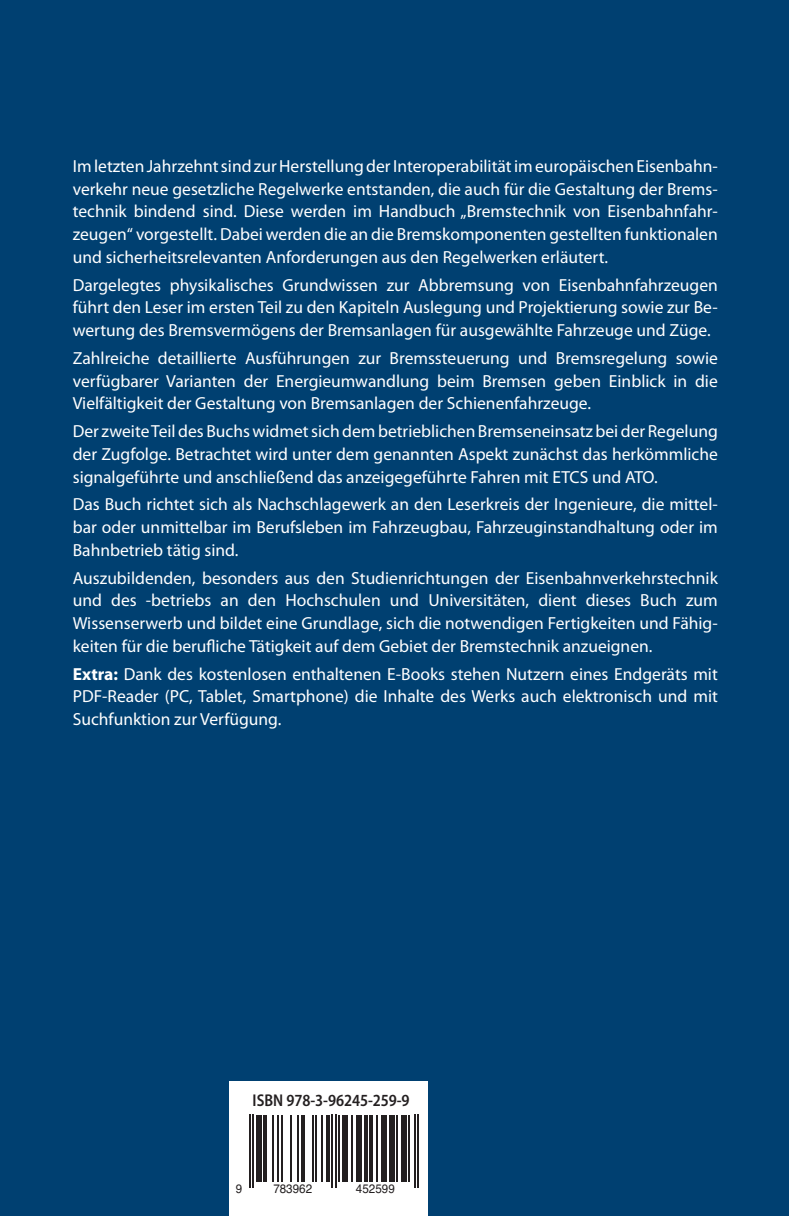
<style>
.page{position:relative;width:789px;height:1216px;background:#fff}
.page>*{position:absolute;margin:0;border:0;box-sizing:border-box;transform-origin:0 0}
.t1{font:17.5px/22.8px "Myriad Pro";color:#fff;text-align:justify}
.t2{font:600 semi-condensed 17.15px "Myriad Pro";letter-spacing:-.005em;color:#231f20;scale:.95 1}
.t3{font:12.25px "Helvetica";color:#231f20;scale:.95 1}
.s1{font-weight:700}
</style>
<div class="page">
<div style="left:0;top:0;width:789px;height:1215px;background:#004071"></div>
<div style="left:229px;top:1080px;width:198px;height:135px;background:#fff"></div>
<hr style="left:249px;top:1114px;width:2px;height:73px;background:#231f20">
<hr style="left:252px;top:1114px;width:2px;height:73px;background:#231f20">
<div style="left:256px;top:1114px;width:5px;height:67px;background:#231f20"></div>
<hr style="left:263px;top:1114px;width:4px;height:67px;background:#231f20">
<hr style="left:272px;top:1114px;width:2px;height:67px;background:#231f20">
<hr style="left:277px;top:1114px;width:2px;height:67px;background:#231f20">
<hr style="left:281px;top:1114px;width:2px;height:67px;background:#231f20">
<hr style="left:290px;top:1114px;width:2px;height:67px;background:#231f20">
<hr style="left:297px;top:1114px;width:2px;height:67px;background:#231f20">
<hr style="left:301px;top:1114px;width:3px;height:67px;background:#231f20">
<hr style="left:312px;top:1114px;width:1px;height:67px;background:#231f20">
<hr style="left:315px;top:1114px;width:2px;height:67px;background:#231f20">
<hr style="left:321px;top:1114px;width:1px;height:67px;background:#231f20">
<hr style="left:326px;top:1114px;width:4px;height:67px;background:#231f20">
<hr style="left:331px;top:1114px;width:2px;height:73px;background:#231f20">
<hr style="left:335px;top:1114px;width:2px;height:73px;background:#231f20">
<hr style="left:338px;top:1114px;width:2px;height:67px;background:#231f20">
<div style="left:342px;top:1114px;width:5px;height:67px;background:#231f20"></div>
<hr style="left:351px;top:1114px;width:2px;height:67px;background:#231f20">
<div style="left:356px;top:1114px;width:6px;height:67px;background:#231f20"></div>
<hr style="left:364px;top:1114px;width:3px;height:67px;background:#231f20">
<hr style="left:369px;top:1114px;width:4px;height:67px;background:#231f20">
<hr style="left:376px;top:1114px;width:2px;height:67px;background:#231f20">
<div style="left:382px;top:1114px;width:5px;height:67px;background:#231f20"></div>
<div style="left:389px;top:1114px;width:5px;height:67px;background:#231f20"></div>
<hr style="left:396px;top:1114px;width:2px;height:67px;background:#231f20">
<div style="left:401px;top:1114px;width:6px;height:67px;background:#231f20"></div>
<hr style="left:408px;top:1114px;width:2px;height:67px;background:#231f20">
<hr style="left:414px;top:1114px;width:2px;height:73px;background:#231f20">
<hr style="left:417px;top:1114px;width:2px;height:73px;background:#231f20">
<p class="t1" style="left:73px;top:155px;width:646px">Im letzten Jahrzehnt sind zur Herstellung der Interoperabilität im europäischen Eisenbahn&shy;verkehr neue gesetzliche Regelwerke entstanden, die auch für die Gestaltung der Brems&shy;technik bindend sind. Diese werden im Handbuch „Bremstechnik von Eisenbahnfahr&shy;zeugen“ vorgestellt. Dabei werden die an die Bremskomponenten gestellten funktionalen und sicherheitsrelevanten Anforderungen aus den Regelwerken erläutert.</p>
<p class="t1" style="left:73px;top:274px;width:646px">Dargelegtes physikalisches Grundwissen zur Abbremsung von Eisenbahnfahrzeugen führt den Leser im ersten Teil zu den Kapiteln Auslegung und Projektierung sowie zur Be&shy;wertung des Bremsvermögens der Bremsanlagen für ausgewählte Fahrzeuge und Züge.</p>
<p class="t1" style="left:73px;top:347px;width:646px">Zahlreiche detaillierte Ausführungen zur Bremssteuerung und Bremsregelung sowie verfügbarer Varianten der Energieumwandlung beim Bremsen geben Einblick in die Vielfältigkeit der Gestaltung von Bremsanlagen der Schienenfahrzeuge.</p>
<p class="t1" style="left:73px;top:420px;width:646px">Der zweite Teil des Buchs widmet sich dem betrieblichen Bremseneinsatz bei der Regelung der Zugfolge. Betrachtet wird unter dem genannten Aspekt zunächst das herkömmliche signalgeführte und anschließend das anzeigegeführte Fahren mit ETCS und ATO.</p>
<p class="t1" style="left:73px;top:493px;width:646px">Das Buch richtet sich als Nachschlagewerk an den Leserkreis der Ingenieure, die mittel&shy;bar oder unmittelbar im Berufsleben im Fahrzeugbau, Fahrzeuginstandhaltung oder im Bahnbetrieb tätig sind.</p>
<p class="t1" style="left:73px;top:566px;width:646px">Auszubildenden, besonders aus den Studienrichtungen der Eisenbahnverkehrstechnik und des -betriebs an den Hochschulen und Universitäten, dient dieses Buch zum Wissenserwerb und bildet eine Grundlage, sich die notwendigen Fertigkeiten und Fähig&shy;keiten für die berufliche Tätigkeit auf dem Gebiet der Bremstechnik anzueignen.</p>
<p class="t1" style="left:73px;top:662px;width:646px"><span class="s1">Extra:</span> Dank des kostenlosen enthaltenen E-Books stehen Nutzern eines Endgeräts mit PDF-Reader (PC, Tablet, Smartphone) die Inhalte des Werks auch elektronisch und mit Suchfunktion zur Verfügung.</p>
<p class="t2" style="left:253px;top:1090px;width:167px">ISBN 978-3-96245-259-9</p>
<p class="t3" style="left:236px;top:1178px;width:8px">9</p>
<p class="t3" style="left:273px;top:1178px;width:42px">783962</p>
<p class="t3" style="left:356px;top:1178px;width:42px">452599</p>
</div>
